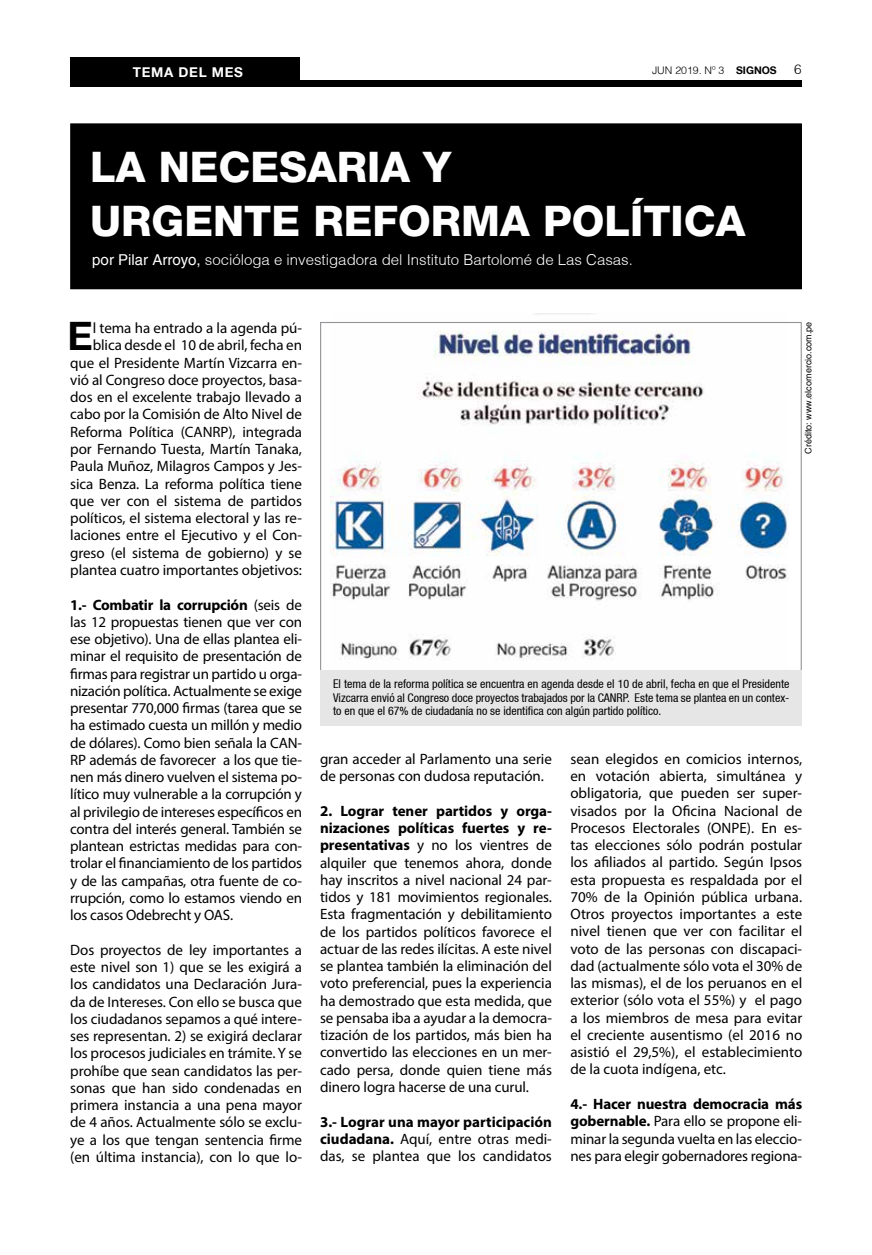
<style>
.page{position:relative;width:872px;height:1255px;background:#fff}
.page>*{position:absolute;margin:0;border:0;box-sizing:border-box;transform-origin:0 0}
.t1{font:800 42px/54px "Helvetica 85";color:#fff}
.t2{font:700 39.15px "Helvetica 75";color:#000}
.t3{font:15px/17.2px "Myriad Pro";letter-spacing:-.005em;color:#000;text-align:justify}
.t4{font:300 15px "Helvetica";color:#fff}
.t5{font:700 13.5px "Helvetica 75";letter-spacing:.05em;color:#fff}
.t6{font:300 13.5px "Helvetica";color:#000}
.t7{font:condensed 12px/13.5px "Helvetica 57";color:#000;text-align:justify}
.t8{font:300 10.5px "Helvetica";color:#000}
.t9{font:9px "Helvetica";color:#000}
.s1{font-family:"Helvetica 75";font-weight:700}
.s2{font-weight:400}
.s3{font-weight:700}
</style>
<div class="page">
<div style="left:70px;top:81px;width:731px;height:6px;background:#000"></div>
<img style="left:331px;top:314px;width:457px;height:346px">
<div style="left:71px;top:124px;width:730px;height:164px;background:#000"></div>
<div style="left:70px;top:123px;width:731px;height:166px;border:2px solid #000"></div>
<div style="left:70px;top:57px;width:229px;height:30px;background:#000"></div>
<div style="left:320px;top:669px;width:482px;height:56px;background:#e6e6e6"></div>
<p class="t5" style="left:133px;top:64px;width:111px">TEMA DEL MES</p>
<p class="t8" style="left:652px;top:63px;width:126px">JUN 2019. Nº 3 <span class="s1">SIGNOS</span></p>
<p class="t6" style="left:794px;top:60px;width:9px">6</p>
<h1 class="t1" style="left:90px;top:140px;width:656px">LA NECESARIA Y<br>URGENTE REFORMA POLÍTICA</h1>
<p class="t4" style="left:92px;top:250px;width:542px"><span class="s2">por Pilar Arroyo,</span> socióloga e investigadora del Instituto Bartolomé de Las Casas.</p>
<h2 class="t2" style="left:67px;top:312px;width:27px">E</h2>
<p class="t3" style="left:70px;top:319px;width:233px;text-align:right">l tema ha entrado a la agenda pú&shy;blica desde el 10 de abril, fecha en que el Presidente Martín Vizcarra en&shy;vió al Congreso doce proyectos, basa&shy;dos en el excelente trabajo llevado a cabo por la Comisión de Alto Nivel de Reforma Política (CANRP), integrada por Fernando Tuesta, Martín Tanaka, Paula Muñoz, Milagros Campos y Jes&shy;sica Benza. La reforma política tiene que ver con el sistema de partidos políticos, el sistema electoral y las re&shy;laciones entre el Ejecutivo y el Con&shy;greso (el sistema de gobierno) y se plantea cuatro importantes objetivos:</p>
<p class="t3" style="left:70px;top:595px;width:233px"><span class="s3">1.- Combatir la corrupción</span> (seis de las 12 propuestas tienen que ver con ese objetivo). Una de ellas plantea eli&shy;minar el requisito de presentación de firmas para registrar un partido u orga&shy;nización política. Actualmente se exige presentar 770,000 firmas (tarea que se ha estimado cuesta un millón y medio de dólares). Como bien señala la CAN-RP además de favorecer a los que tie&shy;nen más dinero vuelven el sistema po&shy;lítico muy vulnerable a la corrupción y al privilegio de intereses específicos en contra del interés general. También se plantean estrictas medidas para con&shy;trolar el financiamiento de los partidos y de las campañas, otra fuente de co&shy;rrupción, como lo estamos viendo en los casos Odebrecht y OAS.</p>
<p class="t3" style="left:70px;top:940px;width:233px">Dos proyectos de ley importantes a este nivel son 1) que se les exigirá a los candidatos una Declaración Jura&shy;da de Intereses. Con ello se busca que los ciudadanos sepamos a qué intere&shy;ses representan. 2) se exigirá declarar los procesos judiciales en trámite. Y se prohíbe que sean candidatos las per&shy;sonas que han sido condenadas en primera instancia a una pena mayor de 4 años. Actualmente sólo se exclu&shy;ye a los que tengan sentencia firme (en última instancia), con lo que lo-</p>
<p class="t9" style="left:803px;top:453px;width:133px;rotate:-90deg">Crédito: www.elcomercio.com.pe</p>
<p class="t7" style="left:333px;top:677px;width:458px">El tema de la reforma política se encuentra en agenda desde el 10 de abril, fecha en que el Presidente Vizcarra envió al Congreso doce proyectos trabajados por la CANRP. Este tema se plantea en un contex&shy;to en que el 67% de ciudadanía no se identifica con algún partido político.</p>
<p class="t3" style="left:320px;top:750px;width:233px">gran acceder al Parlamento una serie de personas con dudosa reputación.</p>
<p class="t3" style="left:320px;top:801px;width:233px"><span class="s3">2. Lograr tener partidos y orga&shy;nizaciones políticas fuertes y re&shy;presentativas</span> y no los vientres de alquiler que tenemos ahora, donde hay inscritos a nivel nacional 24 par&shy;tidos y 181 movimientos regionales.<br>Esta fragmentación y debilitamiento de los partidos políticos favorece el actuar de las redes ilícitas. A este nivel se plantea también la eliminación del voto preferencial, pues la experiencia ha demostrado que esta medida, que se pensaba iba a ayudar a la democra&shy;tización de los partidos, más bien ha convertido las elecciones en un mer&shy;cado persa, donde quien tiene más dinero logra hacerse de una curul.</p>
<p class="t3" style="left:320px;top:1112px;width:233px"><span class="s3">3.- Lograr una mayor participación ciudadana.</span> Aquí, entre otras medi&shy;das, se plantea que los candidatos</p>
<p class="t3" style="left:570px;top:750px;width:233px">sean elegidos en comicios internos, en votación abierta, simultánea y obligatoria, que pueden ser super&shy;visados por la Oficina Nacional de Procesos Electorales (ONPE). En es&shy;tas elecciones sólo podrán postular los afiliados al partido. Según Ipsos esta propuesta es respaldada por el 70% de la Opinión pública urbana.<br>Otros proyectos importantes a este nivel tienen que ver con facilitar el voto de las personas con discapaci&shy;dad (actualmente sólo vota el 30% de las mismas), el de los peruanos en el exterior (sólo vota el 55%) y el pago a los miembros de mesa para evitar el creciente ausentismo (el 2016 no asistió el 29,5%), el establecimiento de la cuota indígena, etc.</p>
<p class="t3" style="left:570px;top:1095px;width:233px"><span class="s3">4.- Hacer nuestra democracia más gobernable.</span> Para ello se propone eli&shy;minar la segunda vuelta en las eleccio&shy;nes para elegir gobernadores regiona-</p>
</div>
